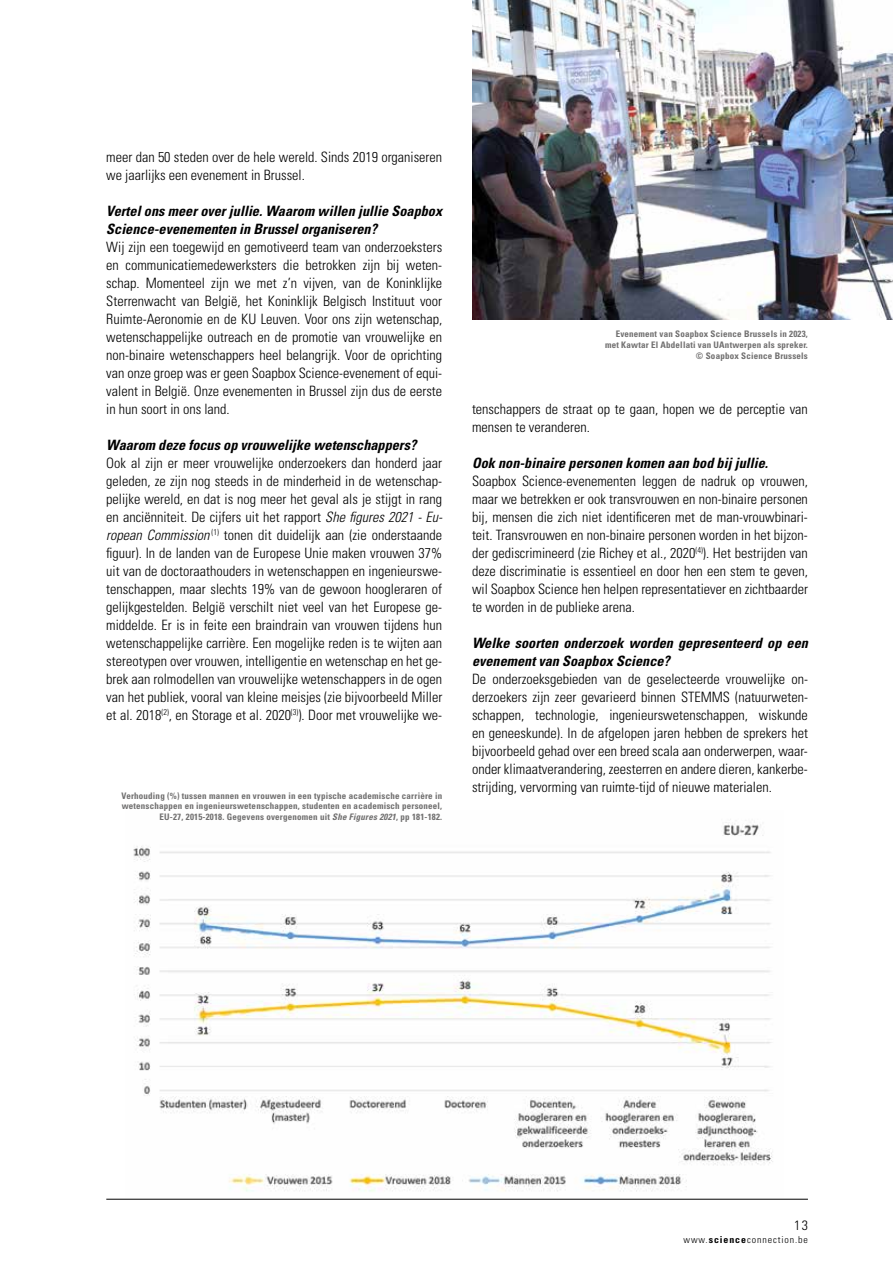
<style>
.page{position:relative;width:893px;height:1263px;background:#fff}
.page>*{position:absolute;margin:0;border:0;box-sizing:border-box;transform-origin:0 0}
.t1{font:300 condensed 14.25px/18px "Univers LT Std";color:#000;text-align:justify}
.t2{font:italic 700 condensed 14.25px/18px "Univers LT Std";color:#000}
.t3{font:300 condensed 13.5px "Univers LT Std";color:#000;scale:1.04 1}
.t4{font:300 condensed 9.6px "Univers LT Std";letter-spacing:.09em;color:#000;scale:1.04 1}
.t5{font:700 condensed 9px/10.8px "Univers LT Std";letter-spacing:.02em;color:#706f6f;text-align:right}
.s1{font-style:italic}
.s2{font-weight:700}
</style>
<div class="page">
<hr style="left:106px;top:1199px;width:702px;height:1px;background:#000">
<img style="left:133px;top:819px;width:640px;height:373px">
<img style="left:472px;top:0;width:421px;height:319px">
<p class="t1" style="left:106px;top:148px;width:337px">meer dan 50 steden over de hele wereld. Sinds 2019 organiseren we jaarlijks een evenement in Brussel.</p>
<p class="t2" style="left:106px;top:202px;width:337px">Vertel ons meer over jullie. Waarom willen jullie Soapbox<br>Science-evenementen in Brussel organiseren?</p>
<p class="t1" style="left:106px;top:238px;width:337px">Wij zijn een toegewijd en gemotiveerd team van onderzoeksters en communicatiemedewerksters die betrokken zijn bij weten&shy;schap. Momenteel zijn we met z’n vijven, van de Koninklijke Sterrenwacht van België, het Koninklijk Belgisch Instituut voor Ruimte-Aeronomie en de KU Leuven. Voor ons zijn wetenschap, wetenschappelijke outreach en de promotie van vrouwelijke en non-binaire wetenschappers heel belangrijk. Voor de oprichting van onze groep was er geen Soapbox Science-evenement of equi&shy;valent in België. Onze evenementen in Brussel zijn dus de eerste in hun soort in ons land.</p>
<p class="t2" style="left:106px;top:436px;width:312px">Waarom deze focus op vrouwelijke wetenschappers?</p>
<p class="t1" style="left:106px;top:454px;width:338px">Ook al zijn er meer vrouwelijke onderzoekers dan honderd jaar geleden, ze zijn nog steeds in de minderheid in de wetenschap&shy;pelijke wereld, en dat is nog meer het geval als je stijgt in rang en anciënniteit. De cijfers uit het rapport <span class="s1">She figures 2021 - Eu&shy;ropean Commission</span> <sup>(1)</sup> tonen dit duidelijk aan (zie onderstaande figuur). In de landen van de Europese Unie maken vrouwen 37% uit van de doctoraathouders in wetenschappen en ingenieurswe&shy;tenschappen, maar slechts 19% van de gewoon hoogleraren of gelijkgestelden. België verschilt niet veel van het Europese ge&shy;middelde. Er is in feite een braindrain van vrouwen tijdens hun wetenschappelijke carrière. Een mogelijke reden is te wijten aan stereotypen over vrouwen, intelligentie en wetenschap en het ge&shy;brek aan rolmodellen van vrouwelijke wetenschappers in de ogen van het publiek, vooral van kleine meisjes (zie bijvoorbeeld Miller et al. 2018<sup>(2)</sup>, en Storage et al. 2020<sup>(3)</sup>). Door met vrouwelijke we-</p>
<p class="t5" style="left:122px;top:790px;width:322px">Verhouding (%) tussen mannen en vrouwen in een typische academische carrière in wetenschappen en ingenieurswetenschappen, studenten en academisch personeel,<br>EU-27, 2015-2018. Gegevens overgenomen uit <span class="s1">She Figures 2021</span>, pp 181-182.</p>
<p class="t5" style="left:605px;top:328px;width:204px">Evenement van Soapbox Science Brussels in 2023, met Kawtar El Abdellati van UAntwerpen als spreker. © Soapbox Science Brussels</p>
<p class="t1" style="left:472px;top:400px;width:337px">tenschappers de straat op te gaan, hopen we de perceptie van mensen te veranderen.</p>
<p class="t2" style="left:472px;top:454px;width:298px">Ook non-binaire personen komen aan bod bij jullie.</p>
<p class="t1" style="left:472px;top:472px;width:337px">Soapbox Science-evenementen leggen de nadruk op vrouwen, maar we betrekken er ook transvrouwen en non-binaire personen bij, mensen die zich niet identificeren met de man-vrouwbinari&shy;teit. Transvrouwen en non-binaire personen worden in het bijzon&shy;der gediscrimineerd (zie Richey et al., 2020<sup>(4)</sup>). Het bestrijden van deze discriminatie is essentieel en door hen een stem te geven, wil Soapbox Science hen helpen representatiever en zichtbaarder te worden in de publieke arena.</p>
<p class="t2" style="left:472px;top:634px;width:337px">Welke soorten onderzoek worden gepresenteerd op een evenement van Soapbox Science?</p>
<p class="t1" style="left:472px;top:670px;width:337px">De onderzoeksgebieden van de geselecteerde vrouwelijke on&shy;derzoekers zijn zeer gevarieerd binnen STEMMS (natuurweten&shy;schappen, technologie, ingenieurswetenschappen, wiskunde en geneeskunde). In de afgelopen jaren hebben de sprekers het bijvoorbeeld gehad over een breed scala aan onderwerpen, waar&shy;onder klimaatverandering, zeesterren en andere dieren, kankerbe&shy;strijding, vervorming van ruimte-tijd of nieuwe materialen.</p>
<p class="t3" style="left:794px;top:1217px;width:15px">13</p>
<p class="t4" style="left:684px;top:1233px;width:121px">www.<span class="s2">science</span>connection.be</p>
</div>
